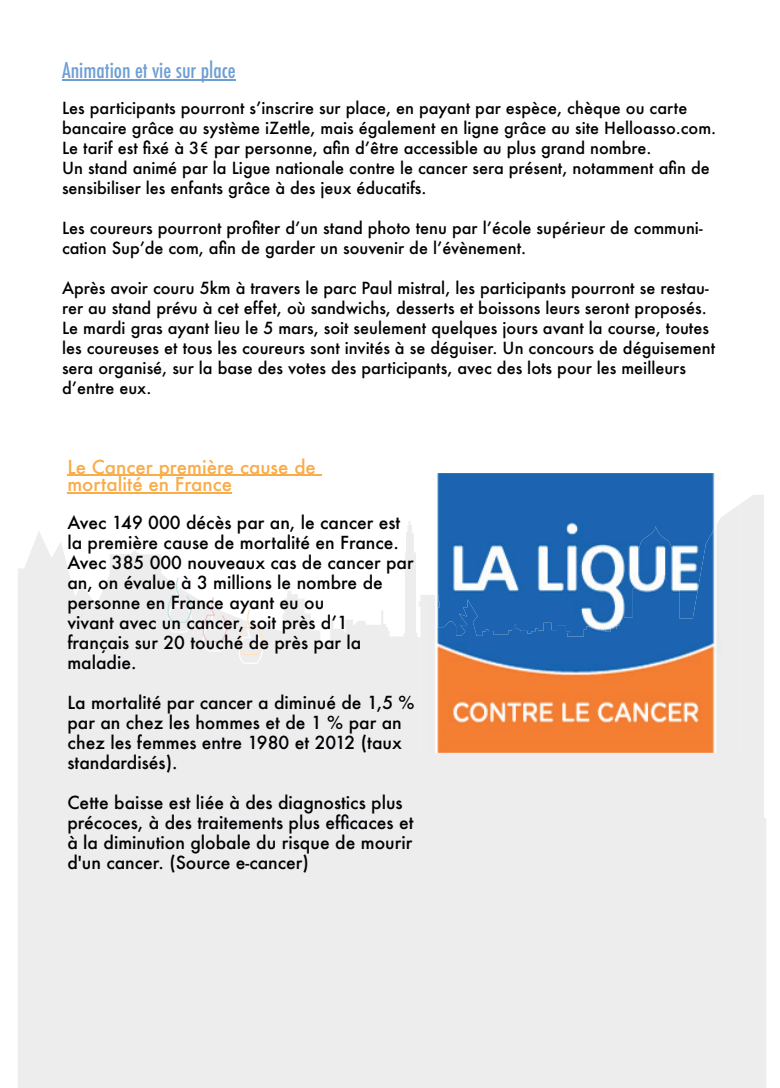
<style>
.page{position:relative;width:780px;height:1088px;background:#fff}
.page>*{position:absolute;margin:0;border:0;box-sizing:border-box;transform-origin:0 0}
.t1{font:500 condensed 21.25px "Futura";color:#6e9fd4}
.t2{font:500 18.75px/17.5px "Futura";color:#faac48}
.t3{font:500 17.5px/20px "Futura";color:#020003}
.t4{font:500 16.25px/20px "Futura";color:#020003}
</style>
<div class="page">
<svg style="left:18px;top:495px;width:745px;height:323px;fill:#ededee"></svg>
<div style="left:18px;top:818px;width:748px;height:270px;background:#ededee"></div>
<svg style="left:167px;top:577px;width:25px;height:46px"></svg>
<svg style="left:203px;top:597px;width:24px;height:45px"></svg>
<svg style="left:239px;top:610px;width:24px;height:45px"></svg>
<hr style="left:62px;top:79px;width:173px;height:2px;background:#6e9fd4">
<hr style="left:67px;top:475px;width:255px;height:1px;background:#faac48">
<hr style="left:67px;top:492px;width:165px;height:1px;background:#faac48">
<img style="left:419px;top:473px;width:320px;height:31px">
<img style="left:419px;top:504px;width:320px;height:249px">
<h1 class="t1" style="left:62px;top:56px;width:175px">Animation et vie sur place</h1>
<p class="t4" style="left:62px;top:98px;width:655px">Les participants pourront sʼinscrire sur place, en payant par espèce, chèque ou carte bancaire grâce au système iZettle, mais également en ligne grâce au site Helloasso.com.<br>Le tarif est fixé à 3€ par personne, afin dʼêtre accessible au plus grand nombre.<br>Un stand animé par la Ligue nationale contre le cancer sera présent, notamment afin de sensibiliser les enfants grâce à des jeux éducatifs.</p>
<p class="t4" style="left:62px;top:218px;width:642px">Les coureurs pourront profiter dʼun stand photo tenu par lʼécole supérieur de communi&shy;cation Supʼde com, afin de garder un souvenir de lʼévènement.</p>
<p class="t4" style="left:62px;top:278px;width:654px">Après avoir couru 5km à travers le parc Paul mistral, les participants pourront se restau&shy;rer au stand prévu à cet effet, où sandwichs, desserts et boissons leurs seront proposés.<br>Le mardi gras ayant lieu le 5 mars, soit seulement quelques jours avant la course, toutes les coureuses et tous les coureurs sont invités à se déguiser. Un concours de déguisement sera organisé, sur la base des votes des participants, avec des lots pour les meilleurs dʼentre eux.</p>
<p class="t2" style="left:67px;top:457px;width:250px">Le Cancer première cause de mortalité en France</p>
<p class="t3" style="left:67px;top:512px;width:348px">Avec 149 000 décès par an, le cancer est la première cause de mortalité en France.<br>Avec 385 000 nouveaux cas de cancer par an, on évalue à 3 millions le nombre de personne en France ayant eu ou<br>vivant avec un cancer, soit près dʼ1 français sur 20 touché de près par la maladie.</p>
<p class="t3" style="left:67px;top:692px;width:349px">La mortalité par cancer a diminué de 1,5 % par an chez les hommes et de 1 % par an chez les femmes entre 1980 et 2012 (taux standardisés).</p>
<p class="t3" style="left:67px;top:792px;width:348px">Cette baisse est liée à des diagnostics plus précoces, à des traitements plus efficaces et à la diminution globale du risque de mourir d'un cancer. (Source e-cancer)</p>
</div>
